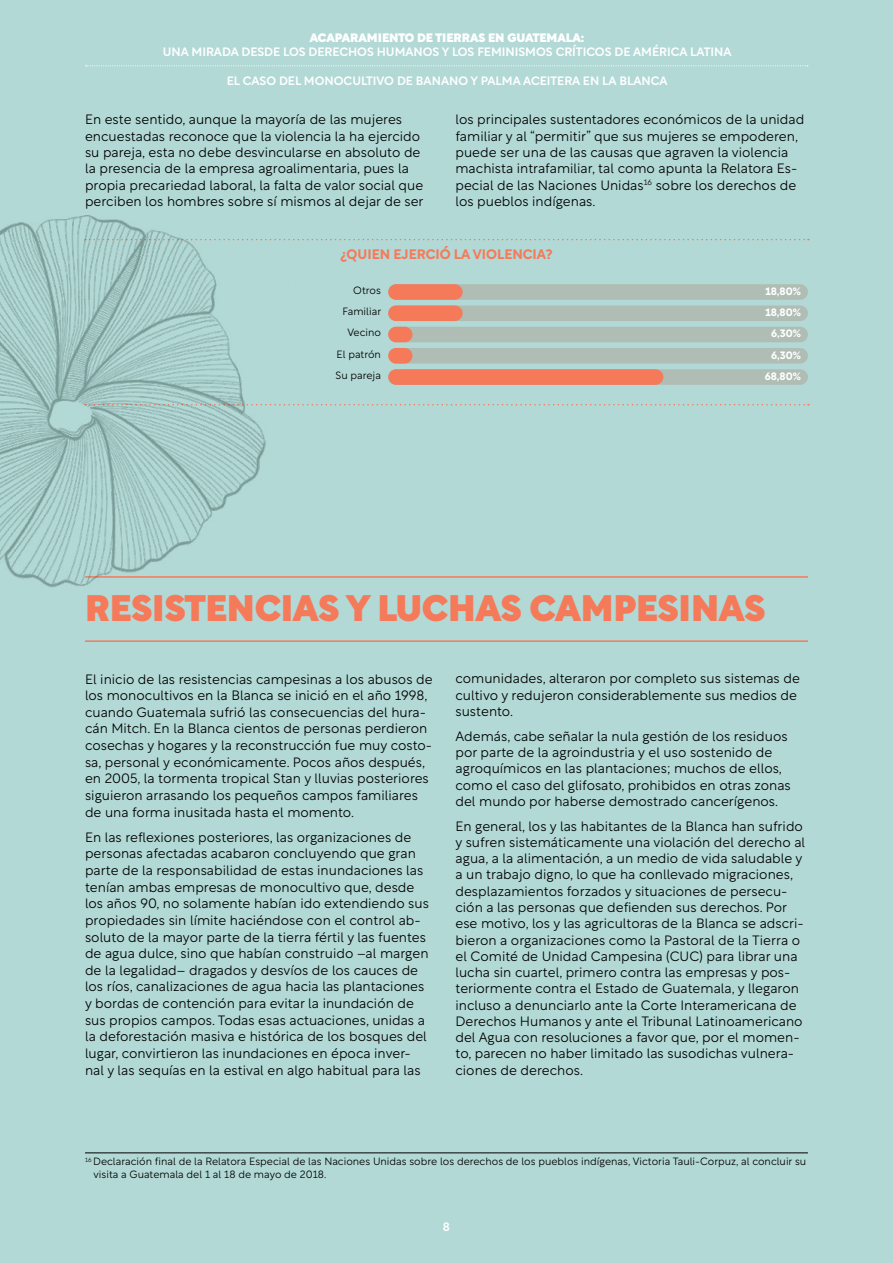
<style>
.page{position:relative;width:893px;height:1263px;background:#b2d9d6}
.page>*{position:absolute;margin:0;border:0;box-sizing:border-box;transform-origin:0 0}
.t1{font:900 36px "Rotunda";color:#f57a5a}
.t2{font:300 13.5px/16.6px "Rotunda";color:#000}
.t3{font:700 13.5px "Rotunda";color:#f57a5a}
.t4{font:500 12px "Rotunda";color:#fff}
.t5{font:900 12px "Rotunda";color:#fff}
.t6{font:300 10.5px/21.3px "Rotunda";color:#000;text-align:right}
.t7{font:700 10.5px/21.3px "Rotunda";color:#fff;text-align:right}
</style>
<div class="page">
<div style="left:388px;top:284px;width:420px;height:16px;background:#b0bdb4;border-radius:8px"></div>
<div style="left:388px;top:284px;width:75px;height:16px;background:#f57a5a;border-radius:8px"></div>
<div style="left:388px;top:305px;width:420px;height:16px;background:#b0bdb4;border-radius:8px"></div>
<div style="left:388px;top:305px;width:75px;height:16px;background:#f57a5a;border-radius:8px"></div>
<div style="left:388px;top:327px;width:420px;height:15px;background:#b0bdb4;border-radius:8px"></div>
<div style="left:388px;top:348px;width:420px;height:16px;background:#b0bdb4;border-radius:8px"></div>
<div style="left:388px;top:369px;width:420px;height:16px;background:#b0bdb4;border-radius:8px"></div>
<div style="left:388px;top:369px;width:275px;height:16px;background:#f57a5a;border-radius:8px"></div>
<svg style="left:452px;top:239px;width:357px;height:1px"></svg>
<svg style="left:452px;top:404px;width:357px;height:1px"></svg>
<hr style="left:85px;top:576px;width:723px;height:2px;background:#f57a5a">
<hr style="left:85px;top:640px;width:723px;height:2px;background:#f57a5a">
<hr style="left:85px;top:1152px;width:723px;height:1px;background:#000">
<img style="left:0;top:215px;width:452px;height:373px">
<svg style="left:86px;top:65px;width:722px;height:1px"></svg>
<p class="t5" style="left:310px;top:27px;width:276px">ACAPARAMIENTO DE TIERRAS EN GUATEMALA:</p>
<p class="t4" style="left:163px;top:42px;width:570px">UNA MIRADA DESDE LOS DERECHOS HUMANOS Y LOS FEMINISMOS CRÍTICOS DE AMÉRICA LATINA</p>
<p class="t4" style="left:227px;top:70px;width:442px">EL CASO DEL MONOCULTIVO DE BANANO Y PALMA ACEITERA EN LA BLANCA</p>
<p class="t2" style="left:85px;top:110px;width:340px">En este sentido, aunque la mayoría de las mujeres encuestadas reconoce que la violencia la ha ejercido su pareja, esta no debe desvincularse en absoluto de la presencia de la empresa agroalimentaria, pues la propia precariedad laboral, la falta de valor social que perciben los hombres sobre sí mismos al dejar de ser</p>
<p class="t2" style="left:455px;top:110px;width:350px">los principales sustentadores económicos de la unidad familiar y al “permitir” que sus mujeres se empoderen, puede ser una de las causas que agraven la violencia machista intrafamiliar, tal como apunta la Relatora Es&shy;pecial de las Naciones Unidas<sup>16</sup> sobre los derechos de los pueblos indígenas.</p>
<p class="t3" style="left:341px;top:242px;width:213px">¿QUIEN EJERCIÓ LA VIOLENCIA?</p>
<p class="t6" style="left:336px;top:278px;width:47px">Otros<br>Familiar<br>Vecino<br>El patrón<br>Su pareja</p>
<p class="t7" style="left:765px;top:279px;width:37px">18,80%<br>18,80%<br>6,30%<br>6,30%<br>68,80%</p>
<h1 class="t1" style="left:85px;top:577px;width:682px">RESISTENCIAS Y LUCHAS CAMPESINAS</h1>
<p class="t2" style="left:85px;top:669px;width:349px">El inicio de las resistencias campesinas a los abusos de los monocultivos en la Blanca se inició en el año 1998, cuando Guatemala sufrió las consecuencias del hura&shy;cán Mitch. En la Blanca cientos de personas perdieron cosechas y hogares y la reconstrucción fue muy costo&shy;sa, personal y económicamente. Pocos años después, en 2005, la tormenta tropical Stan y lluvias posteriores siguieron arrasando los pequeños campos familiares de una forma inusitada hasta el momento.</p>
<p class="t2" style="left:85px;top:827px;width:345px">En las reflexiones posteriores, las organizaciones de personas afectadas acabaron concluyendo que gran parte de la responsabilidad de estas inundaciones las tenían ambas empresas de monocultivo que, desde los años 90, no solamente habían ido extendiendo sus propiedades sin límite haciéndose con el control ab&shy;soluto de la mayor parte de la tierra fértil y las fuentes de agua dulce, sino que habían construido –al margen de la legalidad– dragados y desvíos de los cauces de los ríos, canalizaciones de agua hacia las plantaciones y bordas de contención para evitar la inundación de sus propios campos. Todas esas actuaciones, unidas a la deforestación masiva e histórica de los bosques del lugar, convirtieron las inundaciones en época inver&shy;nal y las sequías en la estival en algo habitual para las</p>
<p class="t2" style="left:455px;top:669px;width:346px;line-height:16.2px">comunidades, alteraron por completo sus sistemas de cultivo y redujeron considerablemente sus medios de sustento.</p>
<p class="t2" style="left:455px;top:726px;width:337px;line-height:16.2px">Además, cabe señalar la nula gestión de los residuos por parte de la agroindustria y el uso sostenido de agroquímicos en las plantaciones; muchos de ellos, como el caso del glifosato, prohibidos en otras zonas del mundo por haberse demostrado cancerígenos.</p>
<p class="t2" style="left:455px;top:816px;width:351px;line-height:16.2px">En general, los y las habitantes de la Blanca han sufrido y sufren sistemáticamente una violación del derecho al agua, a la alimentación, a un medio de vida saludable y a un trabajo digno, lo que ha conllevado migraciones, desplazamientos forzados y situaciones de persecu&shy;ción a las personas que defienden sus derechos. Por ese motivo, los y las agricultoras de la Blanca se adscri&shy;bieron a organizaciones como la Pastoral de la Tierra o el Comité de Unidad Campesina (CUC) para librar una lucha sin cuartel, primero contra las empresas y pos&shy;teriormente contra el Estado de Guatemala, y llegaron incluso a denunciarlo ante la Corte Interamericana de Derechos Humanos y ante el Tribunal Latinoamericano del Agua con resoluciones a favor que, por el momen&shy;to, parecen no haber limitado las susodichas vulnera&shy;ciones de derechos.</p>
<p class="t6" style="left:94px;top:1154px;width:714px;line-height:12.6px;text-align:left;text-indent:-9px"><sup>16</sup> Declaración final de la Relatora Especial de las Naciones Unidas sobre los derechos de los pueblos indígenas, Victoria Tauli-Corpuz, al concluir su visita a Guatemala del 1 al 18 de mayo de 2018.</p>
<p class="t4" style="left:443px;top:1216px;width:9px">8</p>
</div>
